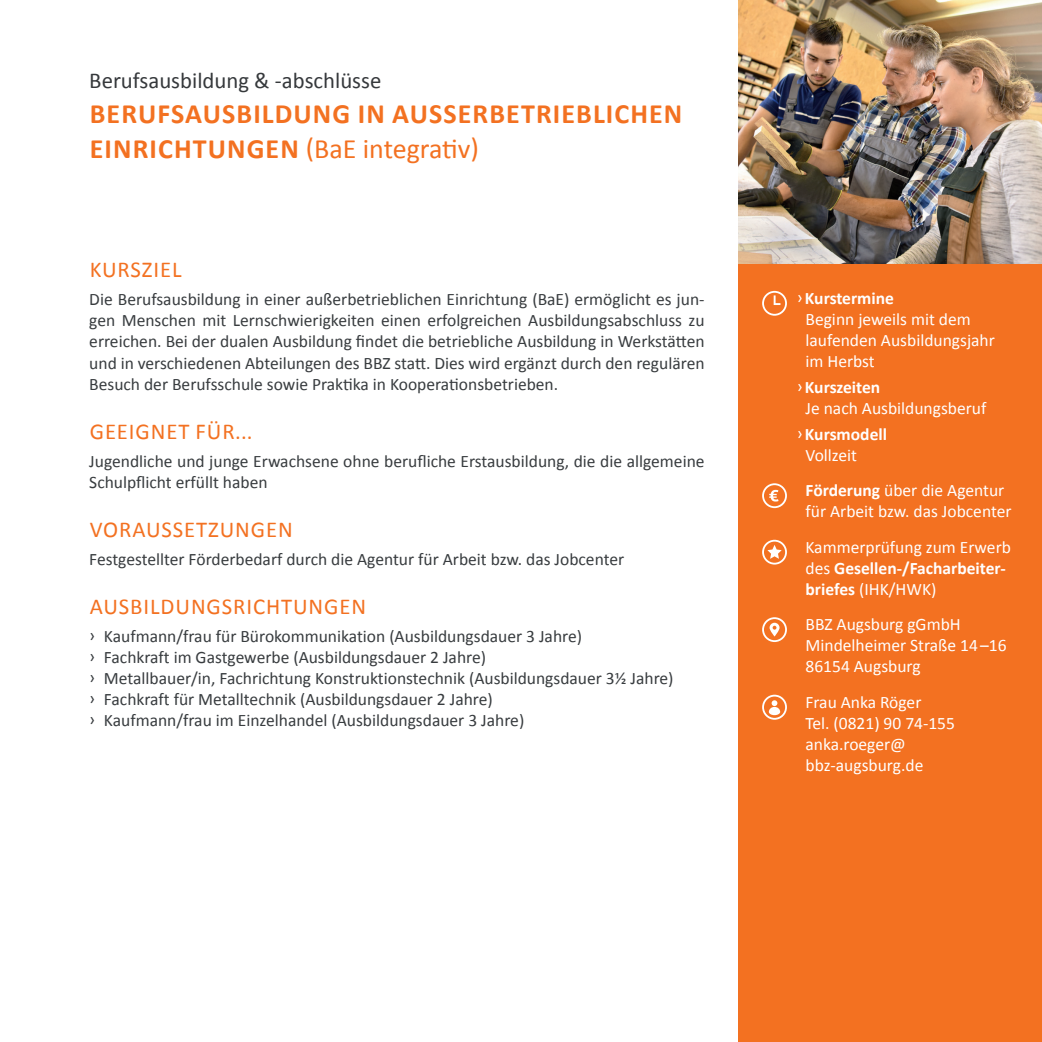
<style>
.page{position:relative;width:1042px;height:1042px;background:#fff}
.page>*{position:absolute;margin:0;border:0;box-sizing:border-box;transform-origin:0 0}
.t1{font:700 28px/35px "Calibri";letter-spacing:.04em;color:#f37121}
.t2{font:22.75px "Calibri";letter-spacing:.04em;color:#f37121}
.t3{font:22.75px "Calibri";color:#36393c}
.t4{font:17.5px/21px "Calibri";color:#383c3f}
.t5{font:17.5px/21px "Calibri";color:#fff}
.t6{font:700 17.5px/21px "Calibri";color:#fff}
.s1{font-weight:400}
.s2{font-weight:700}
</style>
<div class="page">
<div style="left:738px;top:263px;width:304px;height:779px;background:#f37121"></div>
<img style="left:738px;top:0;width:304px;height:263px">
<svg style="left:762px;top:291px;width:25px;height:25px"></svg>
<svg style="left:762px;top:483px;width:25px;height:25px"></svg>
<svg style="left:762px;top:617px;width:25px;height:25px"></svg>
<svg style="left:762px;top:695px;width:25px;height:25px"></svg>
<svg style="left:762px;top:540px;width:25px;height:24px"></svg>
<h2 class="t3" style="left:89px;top:66px;width:294px">Berufsausbildung &amp; -abschlüsse</h2>
<h1 class="t1" style="left:90px;top:97px;width:594px">BERUFSAUSBILDUNG IN AUSSERBETRIEBLICHEN<br>EINRICHTUNGEN <span class="s1">(BaE integrativ)</span></h1>
<h2 class="t2" style="left:90px;top:255px;width:93px">KURSZIEL</h2>
<p class="t4" style="left:89px;top:289px;width:617px;text-align:justify">Die Berufsausbildung in einer außerbetrieblichen Einrichtung (BaE) ermöglicht es jun&shy;gen Menschen mit Lernschwierigkeiten einen erfolgreichen Ausbildungsabschluss zu erreichen. Bei der dualen Ausbildung findet die betriebliche Ausbildung in Werkstätten und in verschiedenen Abteilungen des BBZ statt. Dies wird ergänzt durch den regulären Besuch der Berufsschule sowie Praktika in Kooperationsbetrieben.</p>
<h2 class="t2" style="left:90px;top:416px;width:164px">GEEIGNET FÜR...</h2>
<p class="t4" style="left:89px;top:450px;width:617px">Jugendliche und junge Erwachsene ohne berufliche Erstausbildung, die die allgemeine<br>Schulpflicht erfüllt haben</p>
<h2 class="t2" style="left:90px;top:514px;width:205px">VORAUSSETZUNGEN</h2>
<p class="t4" style="left:89px;top:548px;width:536px">Festgestellter Förderbedarf durch die Agentur für Arbeit bzw. das Jobcenter</p>
<h2 class="t2" style="left:90px;top:591px;width:278px">AUSBILDUNGSRICHTUNGEN</h2>
<p class="t4" style="left:89px;top:625px;width:586px">ͧͧ Kaufmann/frau für Bürokommunikation (Ausbildungsdauer 3 Jahre)<br>ͧͧ Fachkraft im Gastgewerbe (Ausbildungsdauer 2 Jahre)<br>ͧͧ Metallbauer/in, Fachrichtung Konstruktionstechnik (Ausbildungsdauer 3½ Jahre) ͧͧ Fachkraft für Metalltechnik (Ausbildungsdauer 2 Jahre)<br>ͧͧ Kaufmann/frau im Einzelhandel (Ausbildungsdauer 3 Jahre)</p>
<p class="t5" style="left:805px;top:288px;width:191px;text-indent:-9px">ͧ<span class="s2">Kurstermine<br></span>Beginn jeweils mit dem laufenden Ausbildungsjahr im Herbst</p>
<p class="t5" style="left:805px;top:377px;width:182px;text-indent:-9px">ͧ<span class="s2">Kurszeiten<br></span>Je nach Ausbildungsberuf</p>
<p class="t6" style="left:805px;top:424px;width:83px;text-indent:-9px"><span class="s1">ͧ</span>Kursmodell<br><span class="s1">Vollzeit</span></p>
<p class="t5" style="left:805px;top:480px;width:208px"><span class="s2">Förderung</span> über die Agentur für Arbeit bzw. das Jobcenter</p>
<p class="t5" style="left:805px;top:537px;width:207px">Kammerprüfung zum Erwerb des <span class="s2">Gesellen-/Facharbeiter&shy;briefes</span> (IHK/HWK)</p>
<p class="t5" style="left:805px;top:614px;width:203px">BBZ Augsburg gGmbH<br>Mindelheimer Straße 14 –16<br>86154 Augsburg</p>
<p class="t5" style="left:805px;top:691px;width:151px">Frau Anka Röger<br>Tel. (0821) 90 74-155 anka.roeger@ bbz-augsburg.de</p>
</div>
